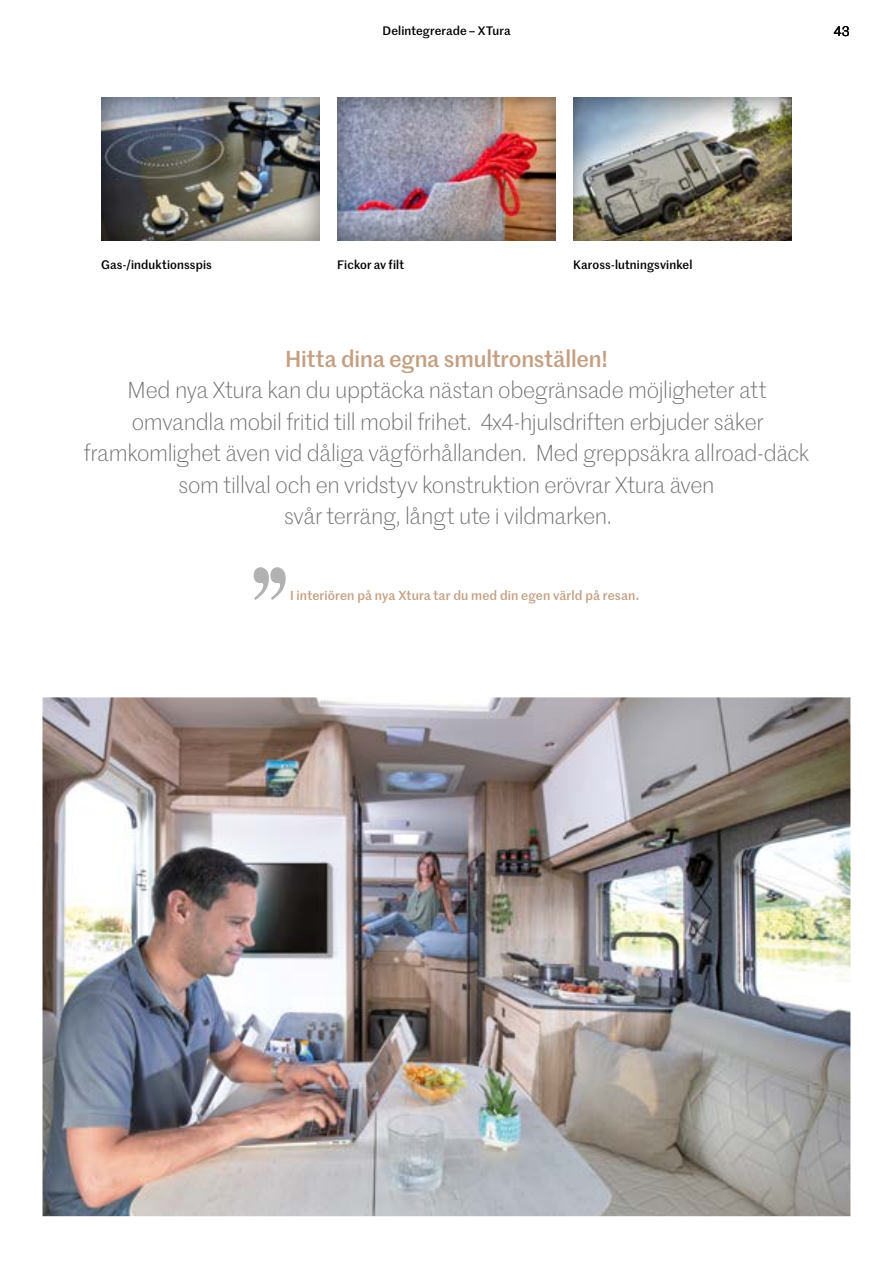
<style>
.page{position:relative;width:893px;height:1263px;background:#fff}
.page>*{position:absolute;margin:0;border:0;box-sizing:border-box;transform-origin:0 0}
.t1{font:300 22.5px/31.5px "Marr Sans";letter-spacing:-.015em;color:#706f6f;text-align:center}
.t2{font:500 22.5px "Marr Sans";letter-spacing:-.01em;color:#c4a083}
.t3{font:13.5px "Marr Sans";color:#000}
.t4{font:500 12.75px "Marr Sans";letter-spacing:.01em;color:#c4a083}
.t5{font:500 12px "Marr Sans";letter-spacing:.01em;color:#000}
</style>
<div class="page">
<div style="left:561px;top:86px;width:244px;height:156px;background:#000;opacity:.5"></div>
<div style="left:325px;top:86px;width:244px;height:156px;background:#000;opacity:.5"></div>
<div style="left:89px;top:86px;width:244px;height:156px;background:#000;opacity:.5"></div>
<img style="left:43px;top:697px;width:807px;height:519px">
<svg style="left:254px;top:567px;width:32px;height:33px"></svg>
<p class="t5" style="left:383px;top:22px;width:130px">Delintegrerade – XTura</p>
<p class="t3" style="left:834px;top:22px;width:18px">43</p>
<p class="t5" style="left:101px;top:256px;width:112px">Gas-/induktionsspis</p>
<p class="t5" style="left:337px;top:256px;width:68px">Fickor av filt</p>
<p class="t5" style="left:573px;top:256px;width:121px">Kaross-lutningsvinkel</p>
<p class="t2" style="left:285px;top:342px;width:324px">Hitta dina egna smultronställen!</p>
<p class="t1" style="left:84px;top:374px;width:727px">Med nya Xtura kan du upptäcka nästan obegränsade möjligheter att omvandla mobil fritid till mobil frihet. 4x4-hjulsdriften erbjuder säker framkomlighet även vid dåliga vägförhållanden. Med greppsäkra allroad-däck som tillval och en vridstyv konstruktion erövrar Xtura även<br>svår terräng, långt ute i vildmarken.</p>
<p class="t4" style="left:290px;top:586px;width:351px">I interiören på nya Xtura tar du med din egen värld på resan.</p>
</div>
